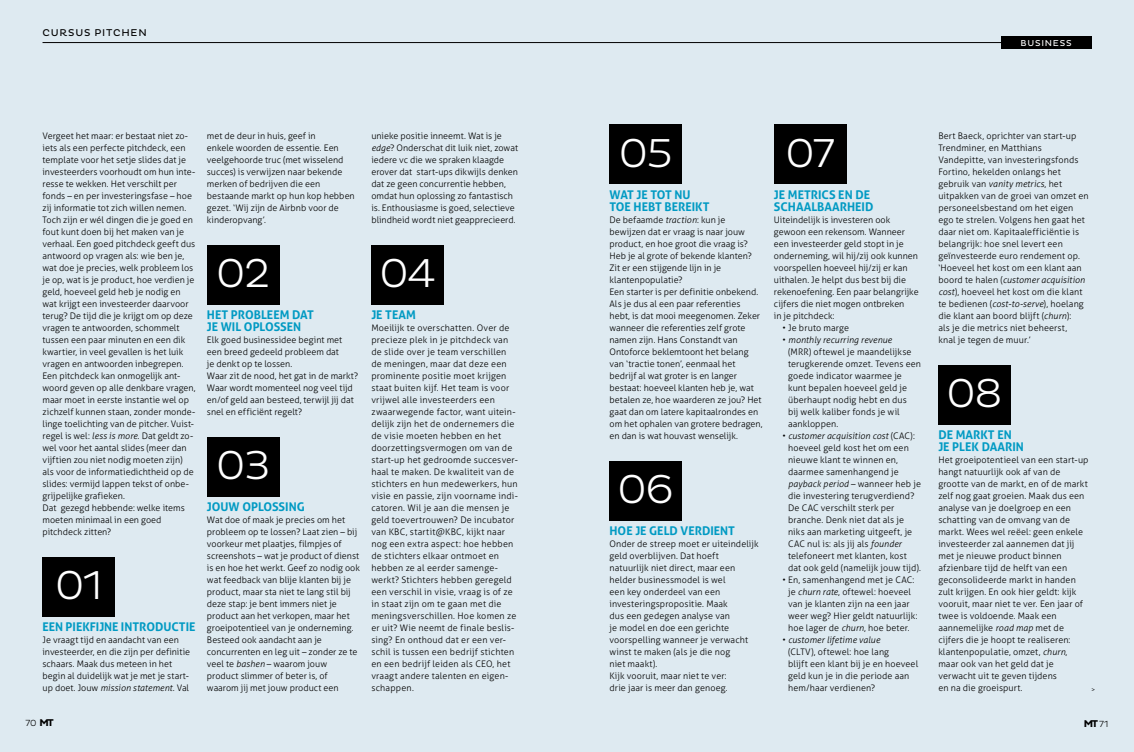
<style>
.page{position:relative;width:1134px;height:752px;background:#fff}
.page>*{position:absolute;margin:0;border:0;box-sizing:border-box;transform-origin:0 0}
.t1{font:300 41px "Pluto Sans";letter-spacing:-.03em;color:#fff}
.t2{font:700 12px/12px "Aller Typo";color:#019ac3}
.t3{font:10px "Pluto";letter-spacing:.08em;color:#000}
.t4{font:700 10px "Pluto Sans";color:#000}
.t5{font:300 9px/12px "Aller Typo";letter-spacing:.005em;color:#000}
.t6{font:300 9px "Pluto Sans";color:#000}
.t7{font:8.7px "Pluto";letter-spacing:.085em;color:#fff}
.t8{font:6px "Minister Std";color:#000}
.s1{font-style:italic}
.s2{font-weight:700;font-size:10px}
.s3{font-weight:300;font-size:9px}
</style>
<div class="page">
<div style="left:0;top:0;width:1134px;height:751px;background:#deeaf1"></div>
<div style="left:43px;top:557px;width:72px;height:59px;background:#000"></div>
<hr style="left:43px;top:42px;width:1048px;height:1px;background:#000">
<div style="left:207px;top:245px;width:72px;height:59px;background:#000"></div>
<div style="left:207px;top:437px;width:72px;height:59px;background:#000"></div>
<div style="left:371px;top:245px;width:73px;height:59px;background:#000"></div>
<div style="left:1001px;top:37px;width:90px;height:12px;background:#000"></div>
<div style="left:938px;top:365px;width:73px;height:59px;background:#000"></div>
<div style="left:774px;top:125px;width:72px;height:59px;background:#000"></div>
<div style="left:609px;top:125px;width:73px;height:59px;background:#000"></div>
<div style="left:609px;top:461px;width:73px;height:59px;background:#000"></div>
<p class="t3" style="left:43px;top:27px;width:106px">CURSUS PITCHEN</p>
<p class="t5" style="left:43px;top:129px;width:155px">Vergeet het maar: er bestaat niet zo&shy;iets als een perfecte pitchdeck, een template voor het setje slides dat je investeerders voorhoudt om hun inte&shy;resse te wekken. Het verschilt per fonds – en per investeringsfase – hoe zij informatie tot zich willen nemen.<br>Toch zijn er wél dingen die je goed en fout kunt doen bij het maken van je verhaal. Een goed pitchdeck geeft dus antwoord op vragen als: wie ben je, wat doe je precies, welk probleem los je op, wat is je product, hoe verdien je geld, hoeveel geld heb je nodig en wat krijgt een investeerder daarvoor terug? De tijd die je krijgt om op deze vragen te antwoorden, schommelt tussen een paar minuten en een dik kwartier, in veel gevallen is het luik vragen en antwoorden inbegrepen.<br>Een pitchdeck kan onmogelijk ant&shy;woord geven op alle denkbare vragen, maar moet in eerste instantie wel op zichzelf kunnen staan, zonder monde&shy;linge toelichting van de pitcher. Vuist&shy;regel is wel: <span class="s1">less is more</span>. Dat geldt zo&shy;wel voor het aantal slides (meer dan vijftien zou niet nodig moeten zijn) als voor de informatiedichtheid op de slides: vermijd lappen tekst of onbe&shy;grijpelijke grafieken.<br>Dat gezegd hebbende: welke items moeten minimaal in een goed pitchdeck zitten?</p>
<h1 class="t1" style="left:55px;top:562px;width:49px">01</h1>
<h2 class="t2" style="left:43px;top:620px;width:155px">EEN PIEKFIJNE INTRODUCTIE</h2>
<p class="t5" style="left:43px;top:633px;width:149px">Je vraagt tijd en aandacht van een investeerder, en die zijn per definitie schaars. Maak dus meteen in het begin al duidelijk wat je met je start&shy;up doet. Jouw <span class="s1">mission statement.</span> Val</p>
<p class="t5" style="left:207px;top:129px;width:149px">met de deur in huis, geef in<br>enkele woorden de essentie. Een veelgehoorde truc (met wisselend succes) is verwijzen naar bekende merken of bedrijven die een bestaande markt op hun kop hebben gezet. ‘Wij zijn de Airbnb voor de kinderopvang’.</p>
<h1 class="t1" style="left:216px;top:250px;width:55px">02</h1>
<h2 class="t2" style="left:207px;top:308px;width:108px">HET PROBLEEM DAT<br>JE WIL OPLOSSEN</h2>
<p class="t5" style="left:207px;top:333px;width:153px">Elk goed businessidee begint met een breed gedeeld probleem dat<br>je denkt op te lossen.<br>Waar zit de nood, het gat in de markt?<br>Waar wordt momenteel nog veel tijd en/of geld aan besteed, terwijl jij dat snel en efficiënt regelt?</p>
<h1 class="t1" style="left:216px;top:442px;width:56px">03</h1>
<h2 class="t2" style="left:207px;top:500px;width:99px">JOUW OPLOSSING</h2>
<p class="t5" style="left:207px;top:513px;width:155px">Wat doe of maak je precies om het probleem op te lossen? Laat zien – bij voorkeur met plaatjes, filmpjes of screenshots – wat je product of dienst is en hoe het werkt. Geef zo nodig ook wat feedback van blije klanten bij je product, maar sta niet te lang stil bij deze stap: je bent immers niet je product aan het verkopen, maar het groeipotentieel van je onderneming.<br>Besteed ook aandacht aan je concurrenten en leg uit – zonder ze te veel te <span class="s1">bashen</span> – waarom jouw product slimmer of beter is, of waarom jij met jouw product een</p>
<p class="t5" style="left:371px;top:129px;width:148px">unieke positie inneemt. Wat is je <span class="s1">edge</span>? Onderschat dit luik niet, zowat iedere vc die we spraken klaagde erover dat start-ups dikwijls denken dat ze geen concurrentie hebben, omdat hun oplossing zo fantastisch is. Enthousiasme is goed, selectieve blindheid wordt niet geapprecieerd.</p>
<h1 class="t1" style="left:379px;top:250px;width:58px">04</h1>
<h2 class="t2" style="left:371px;top:308px;width:46px">JE TEAM</h2>
<p class="t5" style="left:371px;top:321px;width:148px">Moeilijk te overschatten. Over de precieze plek in je pitchdeck van de slide over je team verschillen de meningen, maar dat deze een prominente positie moet krijgen staat buiten kijf. Het team is voor vrijwel alle investeerders een zwaarwegende factor, want uitein&shy;delijk zijn het de ondernemers die de visie moeten hebben en het doorzettingsvermogen om van de start-up het gedroomde succesver&shy;haal te maken. De kwaliteit van de stichters en hun medewerkers, hun visie en passie, zijn voorname indi&shy;catoren. Wil je aan die mensen je geld toevertrouwen? De incubator van KBC, startit@KBC, kijkt naar nog een extra aspect: hoe hebben de stichters elkaar ontmoet en hebben ze al eerder samenge&shy;werkt? Stichters hebben geregeld een verschil in visie, vraag is of ze in staat zijn om te gaan met die meningsverschillen. Hoe komen ze er uit? Wie neemt de finale beslis&shy;sing? En onthoud dat er een ver&shy;schil is tussen een bedrijf stichten en een bedrijf leiden als CEO, het vraagt andere talenten en eigen&shy;schappen.</p>
<p class="t7" style="left:1020px;top:38px;width:52px">BUSINESS</p>
<h1 class="t1" style="left:619px;top:130px;width:55px">05</h1>
<h2 class="t2" style="left:609px;top:188px;width:101px">WAT JE TOT NU<br>TOE HEBT BEREIKT</h2>
<p class="t5" style="left:609px;top:213px;width:155px">De befaamde <span class="s1">traction</span>: kun je bewijzen dat er vraag is naar jouw product, en hoe groot die vraag is?<br>Heb je al grote of bekende klanten?<br>Zit er een stijgende lijn in je klantenpopulatie?<br>Een starter is per definitie onbekend.<br>Als je dus al een paar referenties hebt, is dat mooi meegenomen. Zeker wanneer die referenties zelf grote namen zijn. Hans Constandt van Ontoforce beklemtoont het belang van ‘tractie tonen’, eenmaal het bedrijf al wat groter is en langer bestaat: hoeveel klanten heb je, wat betalen ze, hoe waarderen ze jou? Het gaat dan om latere kapitaalrondes en om het ophalen van grotere bedragen, en dan is wat houvast wenselijk.</p>
<h1 class="t1" style="left:617px;top:466px;width:58px">06</h1>
<h2 class="t2" style="left:609px;top:524px;width:127px">HOE JE GELD VERDIENT</h2>
<p class="t5" style="left:609px;top:537px;width:151px">Onder de streep moet er uiteindelijk geld overblijven. Dat hoeft natuurlijk niet direct, maar een helder businessmodel is wel<br>een key onderdeel van een investeringspropositie. Maak<br>dus een gedegen analyse van<br>je model en doe een gerichte voorspelling wanneer je verwacht winst te maken (als je die nog<br>niet maakt).<br>Kijk vooruit, maar niet te ver:<br>drie jaar is meer dan genoeg.</p>
<h1 class="t1" style="left:785px;top:130px;width:51px">07</h1>
<h2 class="t2" style="left:774px;top:188px;width:101px">JE METRICS EN DE<br>SCHAALBAARHEID</h2>
<p class="t5" style="left:774px;top:213px;width:146px">Uiteindelijk is investeren ook gewoon een rekensom. Wanneer een investeerder geld stopt in je onderneming, wil hij/zij ook kunnen voorspellen hoeveel hij/zij er kan uithalen. Je helpt dus best bij die rekenoefening. Een paar belangrijke cijfers die niet mogen ontbreken<br>in je pitchdeck:</p>
<p class="t5" style="left:782px;top:321px;width:68px">• Je bruto marge</p>
<p class="t5" style="left:788px;top:333px;width:134px;text-indent:-6px">• <span class="s1">monthly recurring revenue<br></span>(MRR) oftewel je maandelijkse terugkerende omzet. Tevens een goede indicator waarmee je kunt bepalen hoeveel geld je überhaupt nodig hebt en dus<br>bij welk kaliber fonds je wil aankloppen.</p>
<p class="t5" style="left:788px;top:429px;width:134px;text-indent:-6px">• <span class="s1">customer acquisition cost</span> (CAC): hoeveel geld kost het om een nieuwe klant te winnen en, daarmee samenhangend je <span class="s1">payback period</span> – wanneer heb je die investering terugverdiend?<br>De CAC verschilt sterk per branche. Denk niet dat als je niks aan marketing uitgeeft, je<br>CAC nul is: als jij als <span class="s1">founder </span>telefoneert met klanten, kost dat ook geld (namelijk jouw tijd).</p>
<p class="t5" style="left:788px;top:573px;width:131px;text-indent:-6px">• En, samenhangend met je CAC: je <span class="s1">churn rate</span>, oftewel: hoeveel van je klanten zijn na een jaar weer weg? Hier geldt natuurlijk: hoe lager de <span class="s1">churn</span>, hoe beter.</p>
<p class="t5" style="left:788px;top:633px;width:132px;text-indent:-6px">• <span class="s1">customer lifetime value<br></span>(CLTV), oftewel: hoe lang<br>blijft een klant bij je en hoeveel geld kun je in die periode aan hem/haar verdienen?</p>
<p class="t5" style="left:938px;top:129px;width:152px">Bert Baeck, oprichter van start-up Trendminer, en Matthians Vandepitte, van investeringsfonds Fortino, hekelden onlangs het gebruik van <span class="s1">vanity metrics</span>, het uitpakken van de groei van omzet en personeelsbestand om het eigen ego te strelen. Volgens hen gaat het daar niet om. Kapitaalefficiëntie is belangrijk: hoe snel levert een geïnvesteerde euro rendement op. ‘Hoeveel het kost om een klant aan boord te halen (<span class="s1">customer acquisition cost</span>), hoeveel het kost om die klant te bedienen (<span class="s1">cost-to-serve</span>), hoelang die klant aan boord blijft (<span class="s1">churn</span>):<br>als je die metrics niet beheerst,<br>knal je tegen de muur.’</p>
<h1 class="t1" style="left:946px;top:370px;width:57px">08</h1>
<h2 class="t2" style="left:938px;top:428px;width:87px">DE MARKT EN<br>JE PLEK DAARIN</h2>
<p class="t5" style="left:938px;top:453px;width:152px">Het groeipotentieel van een start-up hangt natuurlijk ook af van de grootte van de markt, en of de markt zelf nog gaat groeien. Maak dus een analyse van je doelgroep en een schatting van de omvang van de markt. Wees wel reëel: geen enkele investeerder zal aannemen dat jij met je nieuwe product binnen afzienbare tijd de helft van een geconsolideerde markt in handen zult krijgen. En ook hier geldt: kijk vooruit, maar niet te ver. Een jaar of twee is voldoende. Maak een aannemelijke <span class="s1">road map</span> met de cijfers die je hoopt te realiseren: klantenpopulatie, omzet, <span class="s1">churn</span>, maar ook van het geld dat je verwacht uit te geven tijdens<br>en na die groeispurt.</p>
<p class="t8" style="left:1091px;top:685px;width:5px">&gt;</p>
<p class="t6" style="left:26px;top:717px;width:30px">70 <span class="s2">MT</span></p>
<p class="t4" style="left:1084px;top:717px;width:26px">MT <span class="s3">71</span></p>
</div>
